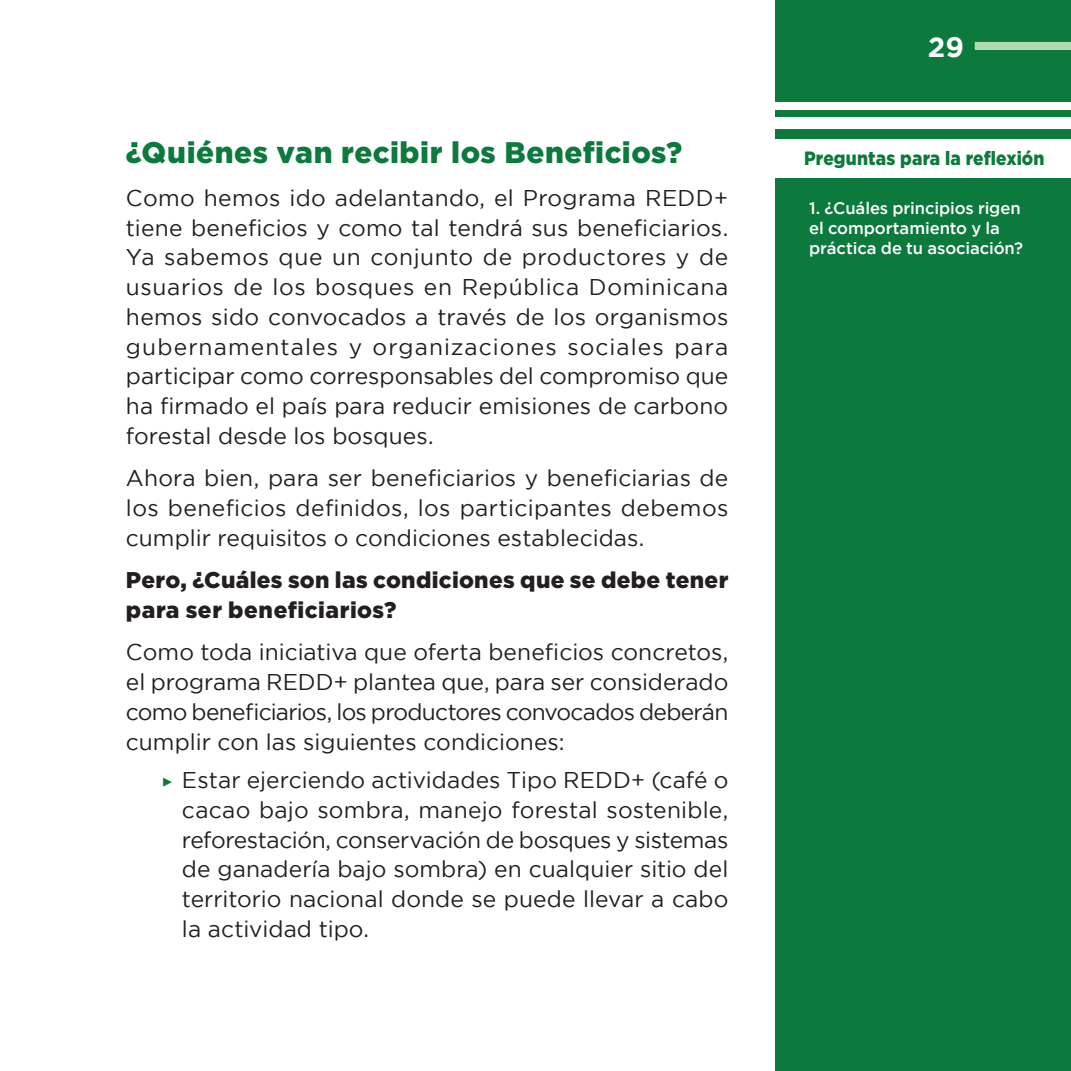
<style>
.page{position:relative;width:1071px;height:1071px;background:#fff}
.page>*{position:absolute;margin:0;border:0;box-sizing:border-box;transform-origin:0 0}
.t1{font:900 29.75px "Gotham";letter-spacing:.015em;color:#0c793d}
.t2{font:700 28px "Gotham";color:#fff}
.t3{font:22.75px/29.8px "Gotham";letter-spacing:.005em;color:#231f20;text-align:justify}
.t4{font:900 22.75px/29.8px "Gotham";letter-spacing:.015em;color:#231f20}
.t5{font:900 19.25px "Gotham";letter-spacing:.005em;color:#0c793d;scale:.9 1}
.t6{font:500 16.62px/19.9px "Gotham";letter-spacing:-.005em;color:#fff}
.s1{font-family:"Menlo";color:#0c793d}
</style>
<div class="page">
<div style="left:776px;top:0;width:295px;height:1071px;background:#0c793d"></div>
<div style="left:776px;top:139px;width:295px;height:38px;background:#fff"></div>
<div style="left:776px;top:117px;width:295px;height:12px;background:#fff"></div>
<div style="left:776px;top:102px;width:295px;height:8px;background:#fff"></div>
<div style="left:975px;top:42px;width:96px;height:8px;background:#b4d9af"></div>
<h1 class="t1" style="left:126px;top:136px;width:558px">¿Quiénes van recibir los Beneficios?</h1>
<p class="t3" style="left:126px;top:183px;width:604px">Como hemos ido adelantando, el Programa REDD+ tiene beneficios y como tal tendrá sus beneficiarios.<br>Ya sabemos que un conjunto de productores y de usuarios de los bosques en República Dominicana hemos sido convocados a través de los organismos gubernamentales y organizaciones sociales para participar como corresponsables del compromiso que ha firmado el país para reducir emisiones de carbono forestal desde los bosques.</p>
<p class="t3" style="left:126px;top:463px;width:604px">Ahora bien, para ser beneficiarios y beneficiarias de los beneficios definidos, los participantes debemos cumplir requisitos o condiciones establecidas.</p>
<p class="t4" style="left:126px;top:565px;width:604px">Pero, ¿Cuáles son las condiciones que se debe tener para ser beneficiarios?</p>
<p class="t3" style="left:126px;top:637px;width:604px">Como toda iniciativa que oferta beneficios concretos, el programa REDD+ plantea que, para ser considerado como beneficiarios, los productores convocados deberán cumplir con las siguientes condiciones:</p>
<p class="t3" style="left:182px;top:765px;width:548px;text-indent:-21px"><span class="s1">▸</span> Estar ejerciendo actividades Tipo REDD+ (café o cacao bajo sombra, manejo forestal sostenible, reforestación, conservación de bosques y sistemas de ganadería bajo sombra) en cualquier sitio del territorio nacional donde se puede llevar a cabo la actividad tipo.</p>
<p class="t2" style="left:928px;top:30px;width:38px">29</p>
<p class="t5" style="left:804px;top:148px;width:269px">Preguntas para la reflexión</p>
<p class="t6" style="left:809px;top:197px;width:216px">1. ¿Cuáles principios rigen el comportamiento y la práctica de tu asociación?</p>
</div>
